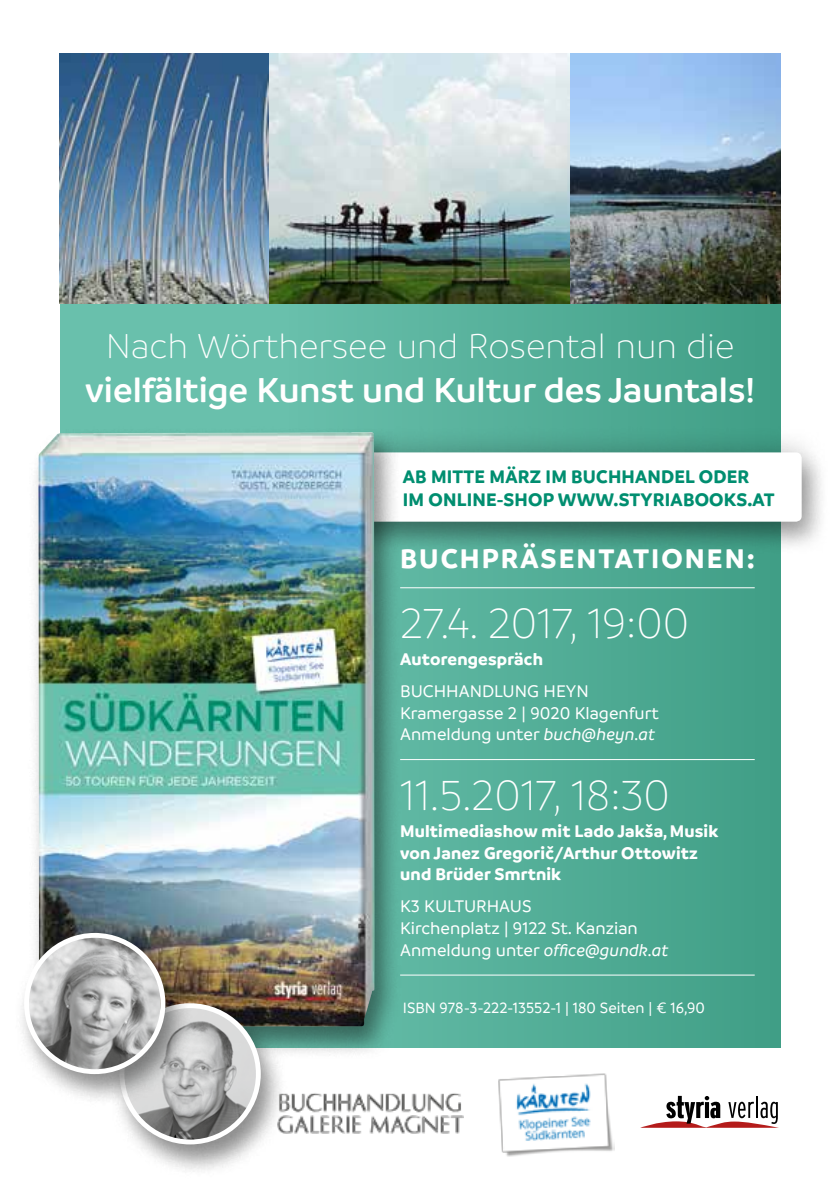
<style>
.page{position:relative;width:840px;height:1191px;background:#fff}
.page>*{position:absolute;margin:0;border:0;box-sizing:border-box;transform-origin:0 0}
.t1{font:300 45.2px "Branding";color:#fff}
.t2{font:600 37px "Branding";color:#fff}
.t3{font:300 37px "Branding";color:#fff}
.t4{font:700 29px "Branding";letter-spacing:.07em;color:#fff}
.t5{font:700 19.4px/23.4px "Branding";letter-spacing:.01em;color:#008e70}
.t6{font:500 18.2px/21.8px "Branding";color:#fff}
.t7{font:700 18.2px/21.8px "Branding";letter-spacing:.01em;color:#fff}
.t8{font:500 16px "Branding";color:#fff}
.s1{font-style:italic}
</style>
<div class="page">
<div style="left:60px;top:54px;width:720px;height:994px;background:linear-gradient(to right,#72c7b4,#44a189)"></div>
<div style="left:69px;top:447px;width:760px;height:108px;background:#000;opacity:.3"></div>
<div style="left:53px;top:425px;width:775px;height:124px;background:#000;opacity:.25"></div>
<div style="left:81px;top:452px;width:720px;height:69px;background:#fff;border-radius:6px"></div>
<div style="left:27px;top:427px;width:375px;height:633px;background:#000;opacity:.45"></div>
<img style="left:38px;top:432px;width:336px;height:595px">
<img style="left:60px;top:54px;width:720px;height:250px">
<div style="left:109px;top:998px;width:180px;height:180px;background:#000;opacity:.45"></div>
<img style="left:122px;top:1005px;width:136px;height:137px;border-radius:68px">
<div style="left:119px;top:1003px;width:142px;height:141px;border:5px solid #fff;border-radius:50%"></div>
<div style="left:13px;top:928px;width:180px;height:180px;background:#000;opacity:.45"></div>
<img style="left:29px;top:935px;width:131px;height:136px">
<div style="left:24px;top:933px;width:141px;height:141px;border:5px solid #fff;border-radius:50%"></div>
<img style="left:277px;top:1090px;width:184px;height:22px">
<img style="left:278px;top:1115px;width:185px;height:18px">
<svg style="left:642px;top:1095px;width:136px;height:32px"></svg>
<hr style="left:400px;top:587px;width:354px;height:1px;background:#fff">
<hr style="left:400px;top:759px;width:354px;height:1px;background:#fff">
<hr style="left:400px;top:974px;width:354px;height:1px;background:#fff">
<img style="left:498px;top:1073px;width:116px;height:84px">
<h2 class="t3" style="left:106px;top:327px;width:629px">Nach Wörthersee und Rosental nun die</h2>
<h2 class="t2" style="left:85px;top:370px;width:671px">vielfältige Kunst und Kultur des Jauntals!</h2>
<p class="t5" style="left:402px;top:465px;width:373px">Ab Mitte März im Buchhandel oder<br>im Online-Shop www.styriabooks.at</p>
<h3 class="t4" style="left:400px;top:542px;width:356px">Buchpräsentationen:</h3>
<h1 class="t1" style="left:400px;top:600px;width:290px">27.4. 2017, 19:00</h1>
<p class="t7" style="left:400px;top:648px;width:144px">Autorengespräch</p>
<p class="t6" style="left:400px;top:680px;width:260px">Buchhandlung H eyn<br>Kramergasse 2 | 9020 Klagenfurt<br>Anmeldung unter <span class="s1">buch@heyn.at</span></p>
<h1 class="t1" style="left:400px;top:772px;width:271px">11.5.2017, 18:30</h1>
<p class="t7" style="left:400px;top:820px;width:320px">Multimediashow mit Lado Jakša, Musik von Janez Gregorič/Arthur Ottowitz und Brüder Smrtnik</p>
<p class="t6" style="left:400px;top:895px;width:270px">K3 Kulturhaus<br>Kirchenplatz | 9122 St. Kanzian<br>Anmeldung unter <span class="s1">office@gundk.at</span></p>
<p class="t8" style="left:402px;top:999px;width:303px">ISBN 978-3-222-13552-1 | 180 Seiten | € 16,90</p>
</div>
